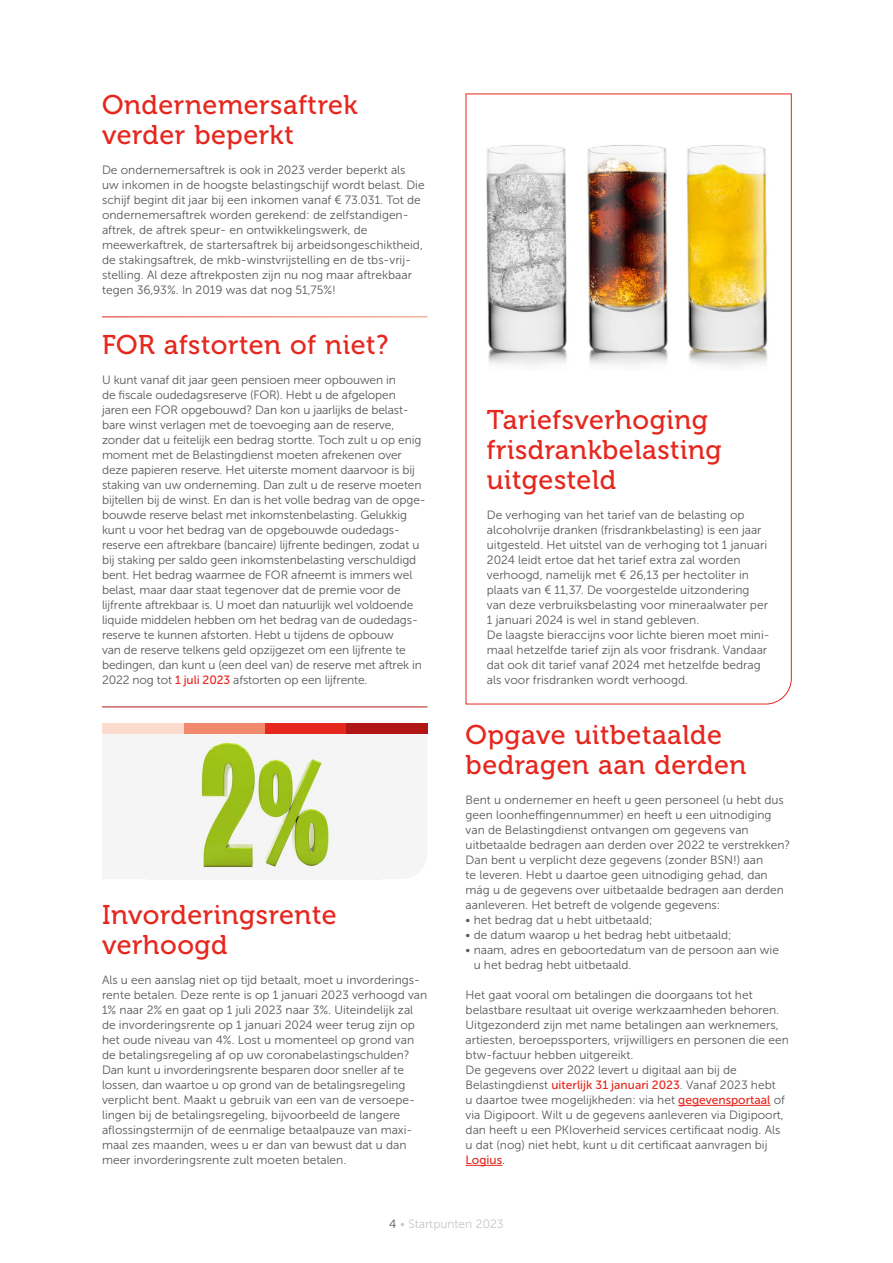
<style>
.page{position:relative;width:893px;height:1263px;background:#fff}
.page>*{position:absolute;margin:0;border:0;box-sizing:border-box;transform-origin:0 0}
.Kop_nieuwsbericht{font:27px/30px "Museo 500";letter-spacing:.02em;color:#e5271e}
.Platte_tekst{font:12px/15px "Museo Sans 300";color:#575756}
.t1{font:12px "Museo Sans 300";color:#c6c6c6}
.s1{font-family:"Museo Sans 500";color:#e5271e}
.s2{color:#575756}
</style>
<div class="page">
<hr style="left:102px;top:706px;width:325px;height:1px;background:#af1615">
<hr style="left:678px;top:1105px;width:92px;height:1px;background:#e5271e">
<hr style="left:466px;top:1165px;width:36px;height:1px;background:#e5271e">
<svg style="left:465px;top:93px;width:327px;height:612px"></svg>
<img style="left:199px;top:740px;width:135px;height:129px">
<div style="left:346px;top:724px;width:81px;height:10px;background:#af1615"></div>
<div style="left:265px;top:724px;width:81px;height:10px;background:#e5271e"></div>
<div style="left:183px;top:724px;width:82px;height:10px;background:#f18a6c"></div>
<div style="left:102px;top:724px;width:81px;height:10px;background:#fcdcce"></div>
<p class="Kop_nieuwsbericht" style="left:102px;top:90px;width:257px">Ondernemersaftrek verder beperkt</p>
<p class="Platte_tekst" style="left:102px;top:162px;width:324px">De ondernemersaftrek is ook in 2023 verder beperkt als uw inkomen in de hoogste belastingschijf wordt belast. Die schijf begint dit jaar bij een inkomen vanaf € 73.031. Tot de ondernemersaftrek worden gerekend: de zelfstandigen&shy;aftrek, de aftrek speur- en ontwikkelingswerk, de meewerkaftrek, de startersaftrek bij arbeidsongeschiktheid, de stakingsaftrek, de mkb-winstvrijstelling en de tbs-vrij&shy;stelling. Al deze aftrekposten zijn nu nog maar aftrekbaar tegen 36,93%. In 2019 was dat nog 51,75%!</p>
<p class="Kop_nieuwsbericht" style="left:102px;top:330px;width:288px">FOR afstorten of niet?</p>
<p class="Platte_tekst" style="left:102px;top:372px;width:325px">U kunt vanaf dit jaar geen pensioen meer opbouwen in<br>de fiscale oudedagsreserve (FOR). Hebt u de afgelopen<br>jaren een FOR opgebouwd? Dan kon u jaarlijks de belast&shy;bare winst verlagen met de toevoeging aan de reserve, zonder dat u feitelijk een bedrag stortte. Toch zult u op enig moment met de Belastingdienst moeten afrekenen over deze papieren reserve. Het uiterste moment daarvoor is bij staking van uw onderneming. Dan zult u de reserve moeten bijtellen bij de winst. En dan is het volle bedrag van de opge&shy;bouwde reserve belast met inkomstenbelasting. Gelukkig kunt u voor het bedrag van de opgebouwde oudedags&shy;reserve een aftrekbare (bancaire) lijfrente bedingen, zodat u bij staking per saldo geen inkomstenbelasting verschuldigd bent. Het bedrag waarmee de FOR afneemt is immers wel belast, maar daar staat tegenover dat de premie voor de lijfrente aftrekbaar is. U moet dan natuurlijk wel voldoende liquide middelen hebben om het bedrag van de oudedags&shy;reserve te kunnen afstorten. Hebt u tijdens de opbouw<br>van de reserve telkens geld opzijgezet om een lijfrente te bedingen, dan kunt u (een deel van) de reserve met aftrek in 2022 nog tot <span class="s1">1 juli 2023</span> afstorten op een lijfrente.</p>
<p class="Kop_nieuwsbericht" style="left:102px;top:900px;width:236px">Invorderingsrente verhoogd</p>
<p class="Platte_tekst" style="left:102px;top:972px;width:327px">Als u een aanslag niet op tijd betaalt, moet u invorderings&shy;rente betalen. Deze rente is op 1 januari 2023 verhoogd van 1% naar 2% en gaat op 1 juli 2023 naar 3%. Uiteindelijk zal de invorderingsrente op 1 januari 2024 weer terug zijn op het oude niveau van 4%. Lost u momenteel op grond van de betalingsregeling af op uw coronabelastingschulden?<br>Dan kunt u invorderingsrente besparen door sneller af te lossen, dan waartoe u op grond van de betalingsregeling verplicht bent. Maakt u gebruik van een van de versoepe&shy;lingen bij de betalingsregeling, bijvoorbeeld de langere aflossingstermijn of de eenmalige betaalpauze van maxi&shy;maal zes maanden, wees u er dan van bewust dat u dan meer invorderingsrente zult moeten betalen.</p>
<p class="Kop_nieuwsbericht" style="left:487px;top:405px;width:236px">Tariefsverhoging frisdrankbelasting uitgesteld</p>
<p class="Platte_tekst" style="left:487px;top:507px;width:283px">De verhoging van het tarief van de belasting op alcoholvrije dranken (frisdrankbelasting) is een jaar uitgesteld. Het uitstel van de verhoging tot 1 januari 2024 leidt ertoe dat het tarief extra zal worden verhoogd, namelijk met € 26,13 per hectoliter in plaats van € 11,37. De voorgestelde uitzondering van deze verbruiksbelasting voor mineraalwater per 1 januari 2024 is wel in stand gebleven.</p>
<p class="Platte_tekst" style="left:487px;top:627px;width:284px">De laagste bieraccijns voor lichte bieren moet mini&shy;maal hetzelfde tarief zijn als voor frisdrank. Vandaar dat ook dit tarief vanaf 2024 met hetzelfde bedrag als voor frisdranken wordt verhoogd.</p>
<p class="Kop_nieuwsbericht" style="left:466px;top:720px;width:282px">Opgave uitbetaalde bedragen aan derden</p>
<p class="Platte_tekst" style="left:466px;top:792px;width:326px">Bent u ondernemer en heeft u geen personeel (u hebt dus geen loonheffingennummer) en heeft u een uitnodiging van de Belastingdienst ontvangen om gegevens van uitbetaalde bedragen aan derden over 2022 te verstrekken?<br>Dan bent u verplicht deze gegevens (zonder BSN!) aan<br>te leveren. Hebt u daartoe geen uitnodiging gehad, dan mág u de gegevens over uitbetaalde bedragen aan derden aanleveren. Het betreft de volgende gegevens:</p>
<p class="Platte_tekst" style="left:466px;top:912px;width:189px">• het bedrag dat u hebt uitbetaald;</p>
<p class="Platte_tekst" style="left:466px;top:927px;width:268px">• de datum waarop u het bedrag hebt uitbetaald;</p>
<p class="Platte_tekst" style="left:474px;top:942px;width:307px;text-indent:-8px">• naam, adres en geboortedatum van de persoon aan wie u het bedrag hebt uitbetaald.</p>
<p class="Platte_tekst" style="left:466px;top:987px;width:325px">Het gaat vooral om betalingen die doorgaans tot het belastbare resultaat uit overige werkzaamheden behoren.<br>Uitgezonderd zijn met name betalingen aan werknemers, artiesten, beroepssporters, vrijwilligers en personen die een btw-factuur hebben uitgereikt.</p>
<p class="Platte_tekst" style="left:466px;top:1062px;width:321px">De gegevens over 2022 levert u digitaal aan bij de Belastingdienst <span class="s1">uiterlijk 31 januari 2023</span>. Vanaf 2023 hebt u daartoe twee mogelijkheden: via het <span class="s1">gegevensportaal</span> of via Digipoort. Wilt u de gegevens aanleveren via Digipoort, dan heeft u een PKIoverheid services certificaat nodig. Als u dat (nog) niet hebt, kunt u dit certificaat aanvragen bij <span class="s1">Logius</span>.</p>
<p class="t1" style="left:389px;top:1218px;width:116px"><span class="s2">4</span> • Startpunten 2023</p>
</div>
